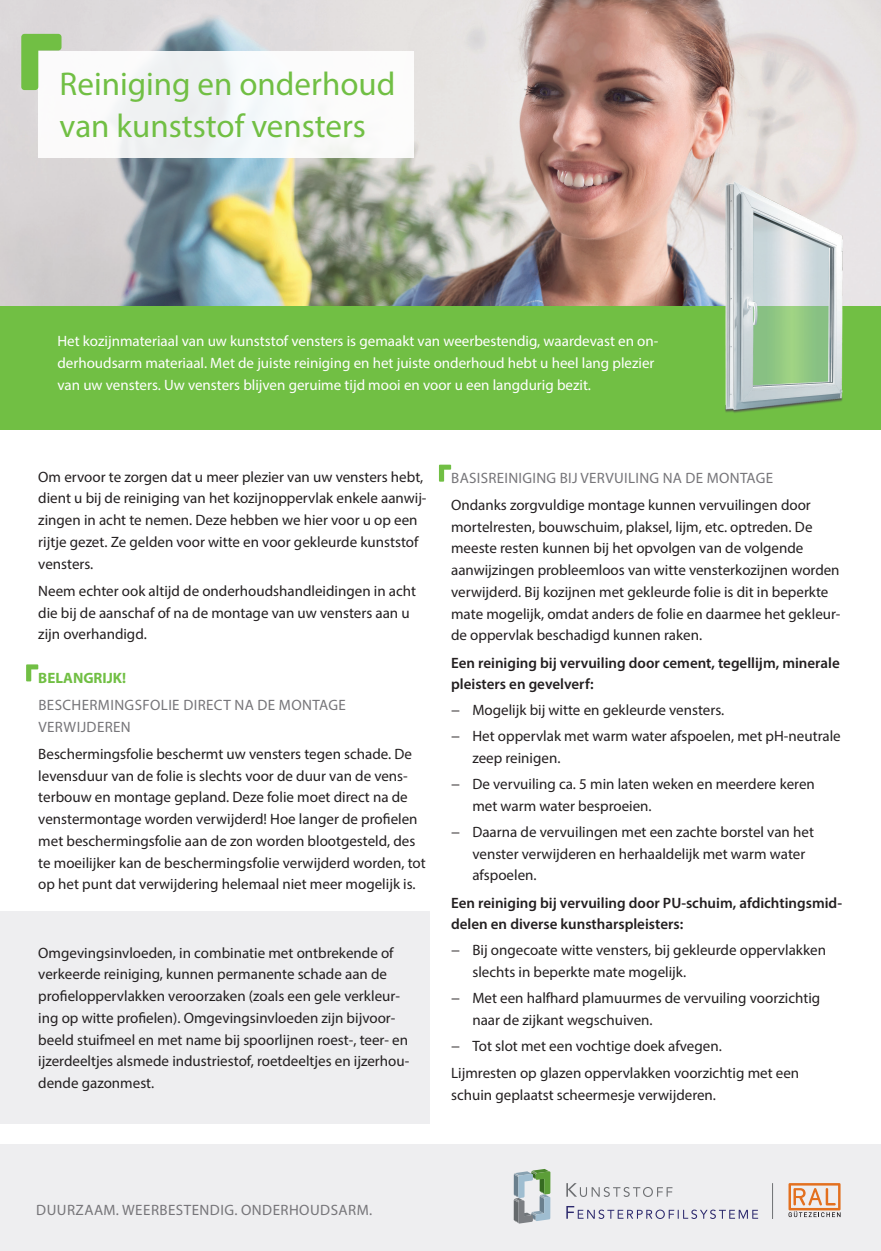
<style>
.page{position:relative;width:881px;height:1251px;background:#fff}
.page>*{position:absolute;margin:0;border:0;box-sizing:border-box;transform-origin:0 0}
.t1{font:33px/42px "Myriad Pro";color:#71bf44}
.Fließtext{font:15px/21.8px "Myriad Pro";color:#231f20}
.t2{font:15px/21.8px "Myriad Pro";color:#fff}
.Fließtext-2{font:600 15px/21.8px "Myriad Pro";color:#231f20}
.Fließtext-3{font:15px/21.8px "Myriad Pro";letter-spacing:.025em;color:#767579}
.Fließtext-4{font:700 15px "Myriad Pro";color:#71bf44}
</style>
<div class="page">
<img style="left:0;top:0;width:880px;height:306px">
<div style="left:0;top:306px;width:880px;height:123px;background:#71bf44"></div>
<div style="left:0;top:1144px;width:880px;height:106px;background:#eeeef0"></div>
<hr style="left:771px;top:1182px;width:1px;height:36px;background:#76787b">
<svg style="left:566px;top:1206px;width:191px;height:12px"></svg>
<svg style="left:566px;top:1183px;width:106px;height:13px"></svg>
<svg style="left:513px;top:1169px;width:37px;height:53px"></svg>
<svg style="left:788px;top:1183px;width:52px;height:33px"></svg>
<svg style="left:26px;top:664px;width:12px;height:17px"></svg>
<svg style="left:439px;top:464px;width:12px;height:17px"></svg>
<div style="left:0;top:911px;width:429px;height:212px;background:#eeeef0"></div>
<img style="left:640px;top:150px;width:240px;height:280px">
<div style="left:38px;top:51px;width:375px;height:106px;background:#fff"></div>
<svg style="left:21px;top:34px;width:40px;height:56px"></svg>
<p class="t1" style="left:60px;top:62px;width:337px">Reiniging en onderhoud van kunststof vensters</p>
<p class="t2" style="left:57px;top:330px;width:602px">Het kozijnmateriaal van uw kunststof vensters is gemaakt van weerbestendig, waardevast en on&shy;derhoudsarm materiaal. Met de juiste reiniging en het juiste onderhoud hebt u heel lang plezier van uw vensters. Uw vensters blijven geruime tijd mooi en voor u een langdurig bezit.</p>
<p class="Fließtext" style="left:38px;top:465px;width:389px">Om ervoor te zorgen dat u meer plezier van uw vensters hebt, dient u bij de reiniging van het kozijnoppervlak enkele aanwij&shy;zingen in acht te nemen. Deze hebben we hier voor u op een rijtje gezet. Ze gelden voor witte en voor gekleurde kunststof vensters.</p>
<p class="Fließtext" style="left:38px;top:579px;width:379px">Neem echter ook altijd de onderhoudshandleidingen in acht die bij de aanschaf of na de montage van uw vensters aan u zijn overhandigd.</p>
<p class="Fließtext-4" style="left:38px;top:667px;width:89px">BELANGRIJK!</p>
<p class="Fließtext-3" style="left:38px;top:693px;width:309px">BESCHERMINGSFOLIE DIRECT NA DE MONTAGE<br>VERWIJDEREN</p>
<p class="Fließtext" style="left:38px;top:742px;width:389px">Beschermingsfolie beschermt uw vensters tegen schade. De levensduur van de folie is slechts voor de duur van de vens&shy;terbouw en montage gepland. Deze folie moet direct na de venstermontage worden verwijderd! Hoe langer de profielen met beschermingsfolie aan de zon worden blootgesteld, des te moeilijker kan de beschermingsfolie verwijderd worden, tot op het punt dat verwijdering helemaal niet meer mogelijk is.</p>
<p class="Fließtext" style="left:38px;top:941px;width:372px">Omgevingsinvloeden, in combinatie met ontbrekende of verkeerde reiniging, kunnen permanente schade aan de profieloppervlakken veroorzaken (zoals een gele verkleur&shy;ing op witte profielen). Omgevingsinvloeden zijn bijvoor&shy;beeld stuifmeel en met name bij spoorlijnen roest-, teer- en ijzerdeeltjes alsmede industriestof, roetdeeltjes en ijzerhou&shy;dende gazonmest.</p>
<p class="Fließtext-3" style="left:451px;top:466px;width:323px">BASISREINIGING BIJ VERVUILING NA DE MONTAGE</p>
<p class="Fließtext" style="left:451px;top:493px;width:391px">Ondanks zorgvuldige montage kunnen vervuilingen door mortelresten, bouwschuim, plaksel, lijm, etc. optreden. De meeste resten kunnen bij het opvolgen van de volgende aanwijzingen probleemloos van witte vensterkozijnen worden verwijderd. Bij kozijnen met gekleurde folie is dit in beperkte mate mogelijk, omdat anders de folie en daarmee het gekleur&shy;de oppervlak beschadigd kunnen raken.</p>
<p class="Fließtext-2" style="left:451px;top:651px;width:390px">Een reiniging bij vervuiling door cement, tegellijm, minerale pleisters en gevelverf:</p>
<p class="Fließtext" style="left:451px;top:699px;width:274px">− Mogelijk bij witte en gekleurde vensters.</p>
<p class="Fließtext" style="left:472px;top:725px;width:370px;text-indent:-21px">− Het oppervlak met warm water afspoelen, met pH-neutrale zeep reinigen.</p>
<p class="Fließtext" style="left:472px;top:772px;width:344px;text-indent:-21px">− De vervuiling ca. 5 min laten weken en meerdere keren met warm water besproeien.</p>
<p class="Fließtext" style="left:472px;top:820px;width:343px;text-indent:-21px">− Daarna de vervuilingen met een zachte borstel van het venster verwijderen en herhaaldelijk met warm water afspoelen.</p>
<p class="Fließtext-2" style="left:451px;top:891px;width:392px">Een reiniging bij vervuiling door PU-schuim, afdichtingsmid&shy;delen en diverse kunstharspleisters:</p>
<p class="Fließtext" style="left:472px;top:938px;width:355px;text-indent:-21px">− Bij ongecoate witte vensters, bij gekleurde oppervlakken slechts in beperkte mate mogelijk.</p>
<p class="Fließtext" style="left:472px;top:986px;width:349px;text-indent:-21px">− Met een halfhard plamuurmes de vervuiling voorzichtig naar de zijkant wegschuiven.</p>
<p class="Fließtext" style="left:451px;top:1034px;width:272px">− Tot slot met een vochtige doek afvegen.</p>
<p class="Fließtext" style="left:451px;top:1061px;width:349px">Lijmresten op glazen oppervlakken voorzichtig met een schuin geplaatst scheermesje verwijderen.</p>
<p class="Fließtext-3" style="left:36px;top:1198px;width:337px">DUURZAAM. WEERBESTENDIG. ONDERHOUDSARM.</p>
</div>
